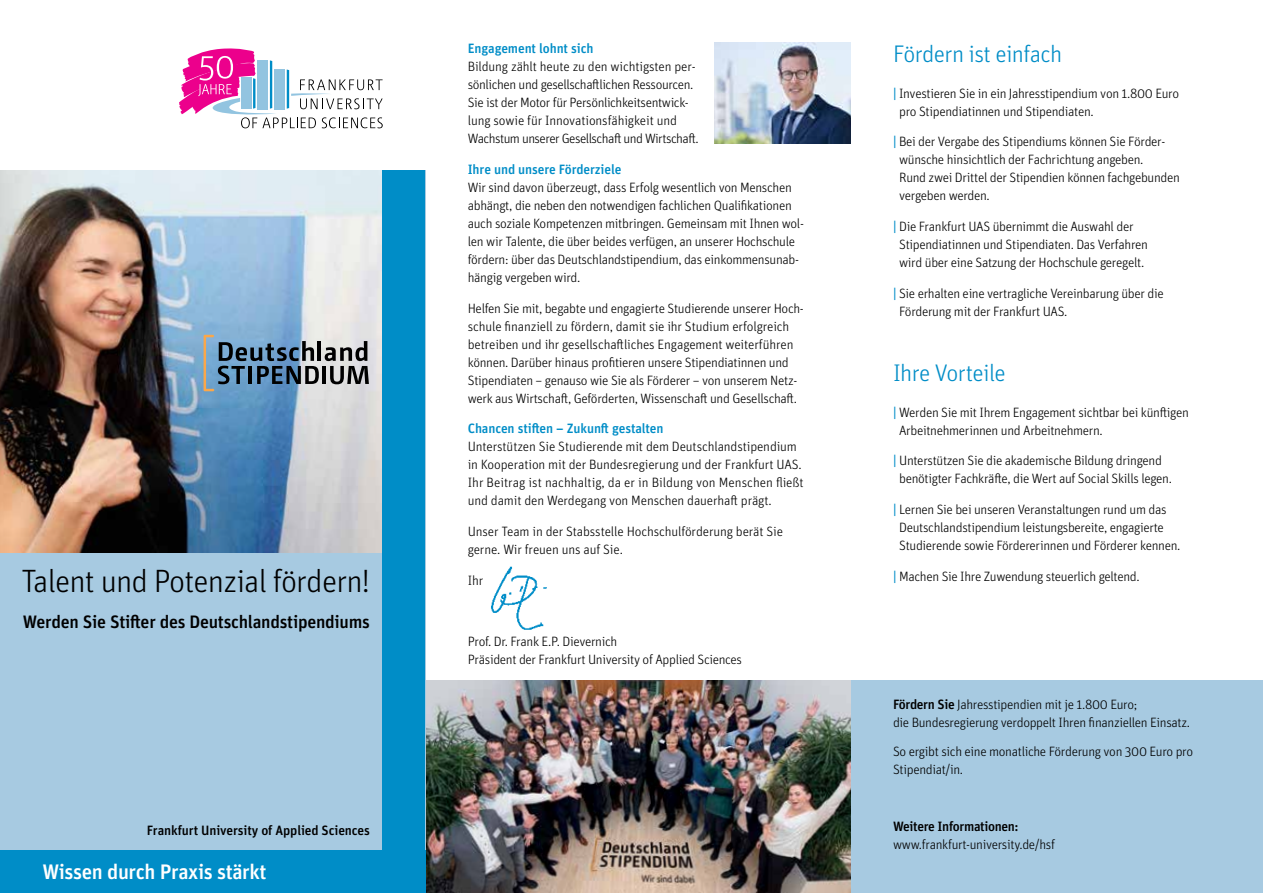
<style>
.page{position:relative;width:1263px;height:893px;background:#fff}
.page>*{position:absolute;margin:0;border:0;box-sizing:border-box;transform-origin:0 0}
.t1{font:300 32.25px "Unit Pro";letter-spacing:-.025em;color:#000}
.t2{font:300 24px "Unit Pro";letter-spacing:-.025em;color:#008dc7}
.t3{font:500 21px "Unit Pro";letter-spacing:-.02em;color:#fff}
.t4{font:500 18px "Unit Pro";letter-spacing:-.015em;color:#000}
.t5{font:300 13.5px/18px "Unit Pro";letter-spacing:-.025em;color:#000}
.t6{font:500 13.5px "Unit Pro";letter-spacing:-.01em;color:#008dc7}
.t7{font:500 13.5px "Unit Pro";letter-spacing:-.01em;color:#000}
.s1{font-weight:500;color:#008dc7}
.s2{font-weight:500}
</style>
<div class="page">
<img style="left:491px;top:566px;width:56px;height:64px">
<div style="left:850px;top:680px;width:413px;height:213px;background:#a7cae1"></div>
<img style="left:425px;top:680px;width:425px;height:213px">
<img style="left:714px;top:43px;width:136px;height:100px">
<div style="left:0;top:170px;width:425px;height:723px;background:#a7cae1"></div>
<img style="left:0;top:170px;width:383px;height:383px">
<hr style="left:318px;top:341px;width:3px;height:20px;background:#000">
<hr style="left:322px;top:366px;width:4px;height:18px;background:#000">
<svg style="left:325px;top:341px;width:44px;height:43px;background:#8a8a8a"></svg>
<svg style="left:204px;top:335px;width:115px;height:56px;background:#64819a"></svg>
<div style="left:0;top:850px;width:425px;height:43px;background:#008dc7"></div>
<div style="left:383px;top:170px;width:42px;height:723px;background:#008dc7"></div>
<svg style="left:179px;top:48px;width:204px;height:80px"></svg>
<h1 class="t1" style="left:21px;top:560px;width:350px">Talent und Potenzial fördern!</h1>
<h3 class="t4" style="left:23px;top:609px;width:349px">Werden Sie Stifter des Deutschlandstipendiums</h3>
<p class="t7" style="left:147px;top:820px;width:224px">Frankfurt University of Applied Sciences</p>
<h3 class="t3" style="left:43px;top:856px;width:225px">Wissen durch Praxis stärkt</h3>
<p class="t6" style="left:468px;top:39px;width:127px">Engagement lohnt sich</p>
<p class="t5" style="left:468px;top:57px;width:233px">Bildung zählt heute zu den wichtigsten per&shy;sönlichen und gesellschaftlichen Ressourcen.<br>Sie ist der Motor für Persönlichkeitsentwick&shy;lung sowie für Innovationsfähigkeit und Wachstum unserer Gesellschaft und Wirtschaft.</p>
<p class="t6" style="left:468px;top:160px;width:155px">Ihre und unsere Förderziele</p>
<p class="t5" style="left:468px;top:178px;width:338px">Wir sind davon überzeugt, dass Erfolg wesentlich von Menschen abhängt, die neben den notwendigen fachlichen Qualifikationen auch soziale Kompetenzen mitbringen. Gemeinsam mit Ihnen wol&shy;len wir Talente, die über beides verfügen, an unserer Hochschule fördern: über das Deutschlandstipendium, das einkommensunab&shy;hängig vergeben wird.</p>
<p class="t5" style="left:468px;top:299px;width:338px">Helfen Sie mit, begabte und engagierte Studierende unserer Hoch&shy;schule finanziell zu fördern, damit sie ihr Studium erfolgreich betreiben und ihr gesellschaftliches Engagement weiterführen können. Darüber hinaus profitieren unsere Stipendiatinnen und Stipendiaten – genauso wie Sie als Förderer – von unserem Netz&shy;werk aus Wirtschaft, Geförderten, Wissenschaft und Gesellschaft.</p>
<p class="t6" style="left:468px;top:419px;width:197px">Chancen stiften – Zukunft gestalten</p>
<p class="t5" style="left:468px;top:437px;width:337px">Unterstützen Sie Studierende mit dem Deutschlandstipendium in Kooperation mit der Bundesregierung und der Frankfurt UAS.<br>Ihr Beitrag ist nachhaltig, da er in Bildung von Menschen fließt und damit den Werdegang von Menschen dauerhaft prägt.</p>
<p class="t5" style="left:468px;top:522px;width:317px">Unser Team in der Stabsstelle Hochschulförderung berät Sie gerne. Wir freuen uns auf Sie.</p>
<p class="t5" style="left:468px;top:571px;width:17px">Ihr</p>
<p class="t5" style="left:468px;top:632px;width:276px">Prof. Dr. Frank E.P. Dievernich<br>Präsident der Frankfurt University of Applied Sciences</p>
<h2 class="t2" style="left:893px;top:38px;width:171px">Fördern ist einfach</h2>
<p class="t5" style="left:899px;top:84px;width:282px;text-indent:-6px"><span class="s1">|</span> Investieren Sie in ein Jahresstipendium von 1.800 Euro pro Stipendiatinnen und Stipendiaten.</p>
<p class="t5" style="left:899px;top:132px;width:282px;text-indent:-6px"><span class="s1">|</span> Bei der Vergabe des Stipendiums können Sie Förder&shy;wünsche hinsichtlich der Fachrichtung angeben.<br>Rund zwei Drittel der Stipendien können fachgebunden vergeben werden.</p>
<p class="t5" style="left:899px;top:217px;width:250px;text-indent:-6px"><span class="s1">|</span> Die Frankfurt UAS übernimmt die Auswahl der<br>Stipendiatinnen und Stipendiaten. Das Verfahren wird über eine Satzung der Hochschule geregelt.</p>
<p class="t5" style="left:899px;top:284px;width:266px;text-indent:-6px"><span class="s1">|</span> Sie erhalten eine vertragliche Vereinbarung über die<br>Förderung mit der Frankfurt UAS.</p>
<h2 class="t2" style="left:893px;top:357px;width:114px">Ihre Vorteile</h2>
<p class="t5" style="left:899px;top:403px;width:291px;text-indent:-6px"><span class="s1">|</span> Werden Sie mit Ihrem Engagement sichtbar bei künftigen<br>Arbeitnehmerinnen und Arbeitnehmern.</p>
<p class="t5" style="left:899px;top:451px;width:274px;text-indent:-6px"><span class="s1">|</span> Unterstützen Sie die akademische Bildung dringend benötigter Fachkräfte, die Wert auf Social Skills legen.</p>
<p class="t5" style="left:899px;top:500px;width:283px;text-indent:-6px"><span class="s1">|</span> Lernen Sie bei unseren Veranstaltungen rund um das<br>Deutschlandstipendium leistungsbereite, engagierte<br>Studierende sowie Fördererinnen und Förderer kennen.</p>
<p class="t5" style="left:893px;top:567px;width:248px"><span class="s1">|</span> Machen Sie Ihre Zuwendung steuerlich geltend.</p>
<p class="t5" style="left:893px;top:695px;width:299px"><span class="s2">Fördern Sie</span> Jahresstipendien mit je 1.800 Euro;<br>die Bundesregierung verdoppelt Ihren finanziellen Einsatz.</p>
<p class="t5" style="left:893px;top:742px;width:302px">So ergibt sich eine monatliche Förderung von 300 Euro pro<br>Stipendiat/in.</p>
<p class="t7" style="left:893px;top:817px;width:127px">Weitere Informationen:</p>
<p class="t5" style="left:893px;top:835px;width:163px">www.frankfurt-university.de/hsf</p>
</div>
